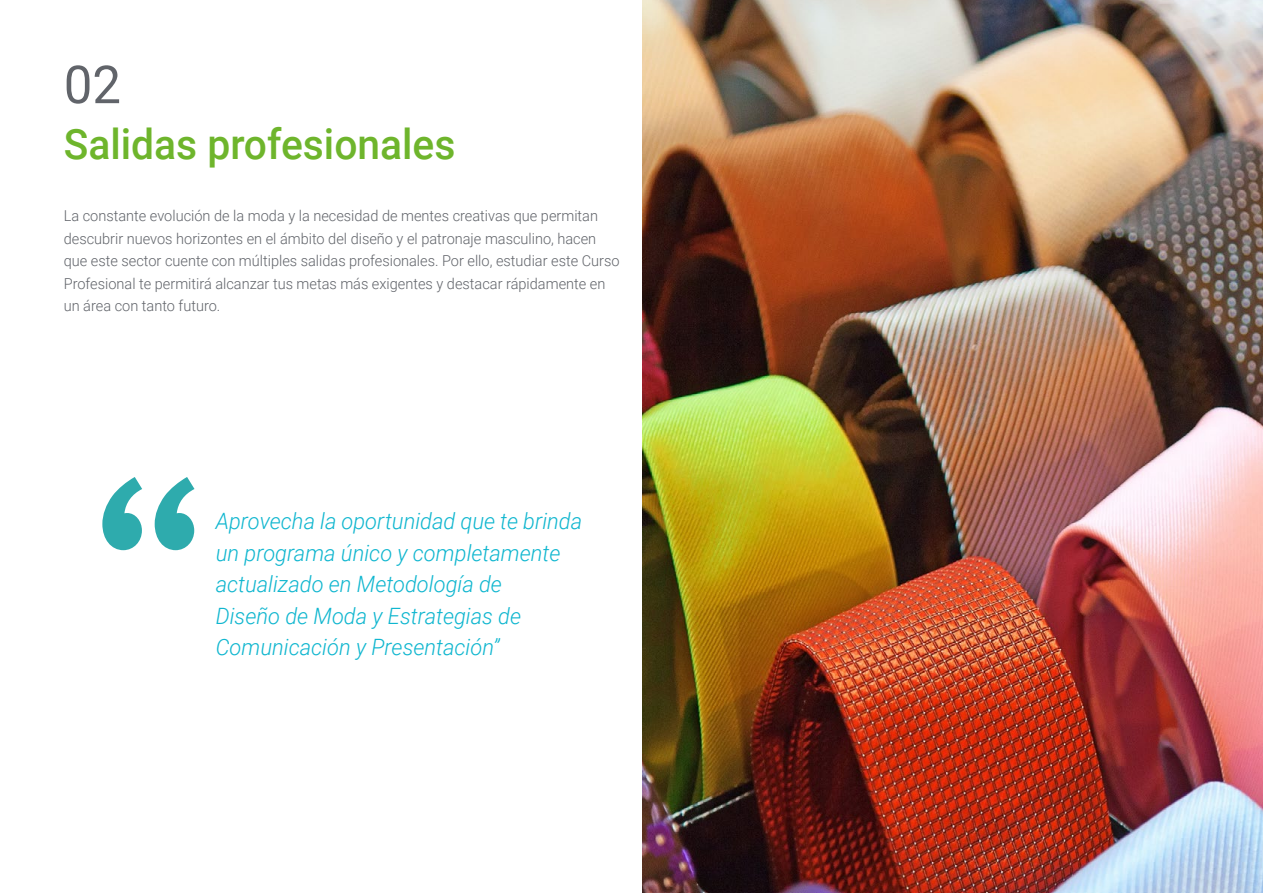
<style>
.page{position:relative;width:1263px;height:893px;background:#fff}
.page>*{position:absolute;margin:0;border:0;box-sizing:border-box;transform-origin:0 0}
.t1{font:52.5px "Roboto";color:#61646a}
.t2{font:500 42px "Roboto";color:#6eb52c}
.t3{font:italic 300 22.5px/31.5px "Roboto";color:#0fb6cf}
.t4{font:300 15px/22.5px "Roboto";color:#61646a}
</style>
<div class="page">
<img style="left:642px;top:0;width:621px;height:893px">
<svg style="left:102px;top:477px;width:92px;height:73px"></svg>
<h1 class="t1" style="left:64px;top:48px;width:59px">02</h1>
<h2 class="t2" style="left:64px;top:115px;width:393px">Salidas profesionales</h2>
<p class="t4" style="left:64px;top:204px;width:557px">La constante evolución de la moda y la necesidad de mentes creativas que permitan descubrir nuevos horizontes en el ámbito del diseño y el patronaje masculino, hacen que este sector cuente con múltiples salidas profesionales. Por ello, estudiar este Curso Profesional te permitirá alcanzar tus metas más exigentes y destacar rápidamente en un área con tanto futuro.</p>
<h3 class="t3" style="left:216px;top:505px;width:368px">Aprovecha la oportunidad que te brinda un programa único y completamente actualizado en Metodología de<br>Diseño de Moda y Estrategias de Comunicación y Presentación”</h3>
</div>
